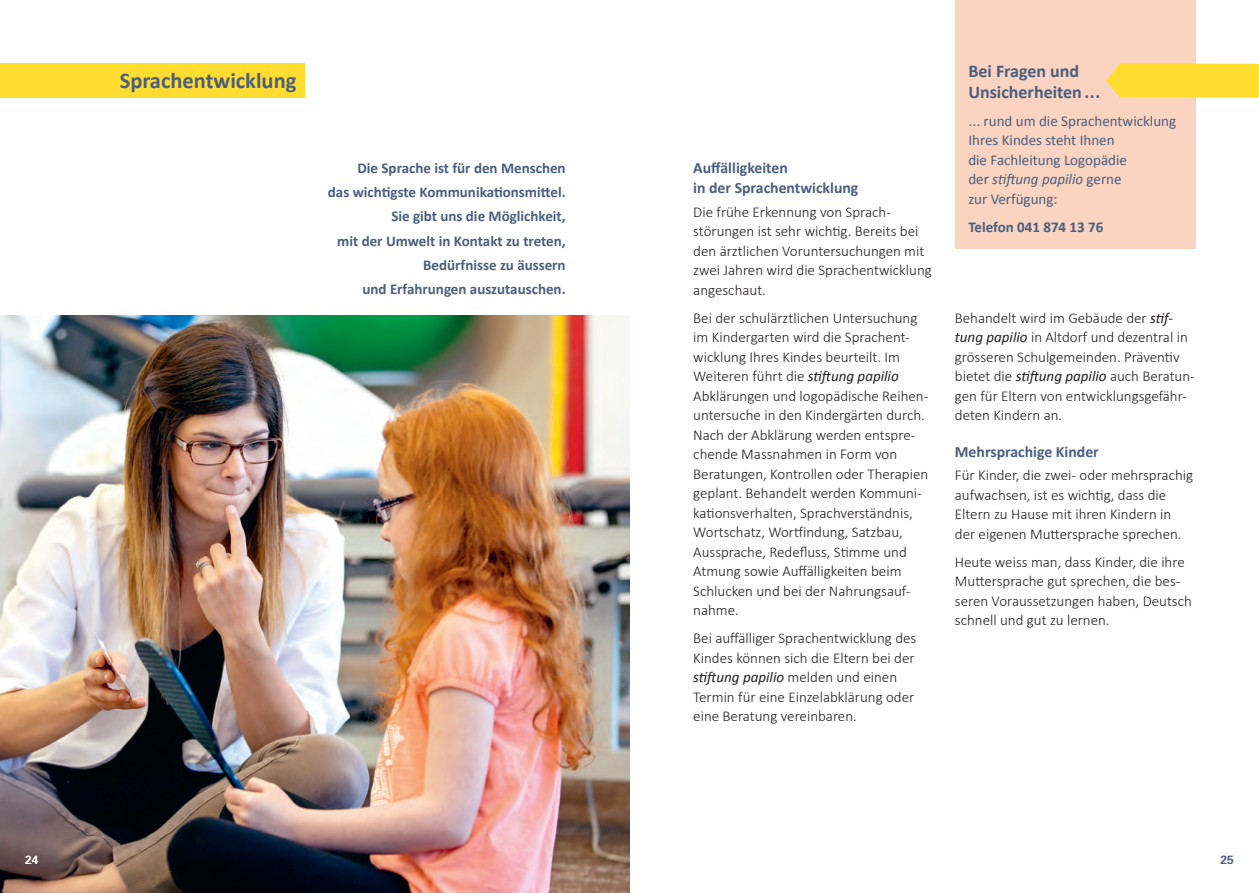
<style>
.page{position:relative;width:1259px;height:893px;background:#fff}
.page>*{position:absolute;margin:0;border:0;box-sizing:border-box;transform-origin:0 0}
.t1{font:700 22.5px "Calibri";color:#4a5e7f}
.t2{font:700 18px/21px "Calibri";color:#4a5e7f}
.t3{font:700 15.75px/19.5px "Calibri";color:#4a5e7f}
.t4{font:300 15px/19.5px "Calibri";color:#231f20}
.t5{font:700 15px/24.3px "Calibri";color:#4a5e7f;text-align:right}
.t6{font:15px/19.5px "Calibri";color:#4a5e7f}
.t7{font:700 12px "Univers";color:#4a5e7f}
.t8{font:700 12px "Univers";color:#fff}
.s1{font-weight:400;font-style:italic}
.s2{font-style:italic}
</style>
<div class="page">
<div style="left:955px;top:0;width:240px;height:249px;background:#fad3c1"></div>
<svg style="left:1106px;top:64px;width:153px;height:34px;background:#fedc38"></svg>
<div style="left:0;top:64px;width:304px;height:34px;background:#ffdd30"></div>
<img style="left:0;top:315px;width:629px;height:578px">
<h1 class="t1" style="left:120px;top:66px;width:178px">Sprachentwicklung</h1>
<p class="t5" style="left:328px;top:156px;width:239px">Die Sprache ist für den Menschen<br>das wichtigste Kommunikationsmittel.<br>Sie gibt uns die Möglichkeit,<br>mit der Umwelt in Kontakt zu treten,<br>Bedürfnisse zu äussern<br>und Erfahrungen auszutauschen.</p>
<p class="t8" style="left:25px;top:852px;width:15px">24</p>
<p class="t3" style="left:693px;top:158px;width:167px">Auffälligkeiten<br>in der Sprachentwicklung</p>
<p class="t4" style="left:693px;top:201px;width:240px">Die frühe Erkennung von Sprach&shy;störungen ist sehr wichtig. Bereits bei den ärztlichen Voruntersuchungen mit zwei Jahren wird die Sprachentwicklung angeschaut.</p>
<p class="t4" style="left:693px;top:307px;width:236px">Bei der schulärztlichen Untersuchung im Kindergarten wird die Sprachent&shy;wicklung Ihres Kindes beurteilt. Im Weiteren führt die <span class="s1">stiftung papilio </span>Abklärungen und logopädische Reihen&shy;untersuche in den Kindergärten durch.<br>Nach der Abklärung werden entspre&shy;chende Massnahmen in Form von Beratungen, Kontrollen oder Therapien geplant. Behandelt werden Kommuni&shy;kationsverhalten, Sprachverständnis, Wortschatz, Wortfindung, Satzbau, Aussprache, Redefluss, Stimme und Atmung sowie Auffälligkeiten beim Schlucken und bei der Nahrungsauf&shy;nahme.</p>
<p class="t4" style="left:693px;top:628px;width:225px">Bei auffälliger Sprachentwicklung des Kindes können sich die Eltern bei der <span class="s1">stiftung papilio</span> melden und einen Termin für eine Einzelabklärung oder eine Beratung vereinbaren.</p>
<p class="t2" style="left:968px;top:60px;width:133px">Bei Fragen und<br>Unsicherheiten ...</p>
<p class="t6" style="left:968px;top:111px;width:209px">... rund um die Sprachentwicklung<br>Ihres Kindes steht Ihnen<br>die Fachleitung Logopädie<br>der <span class="s2">stiftung papilio</span> gerne<br>zur Verfügung:</p>
<p class="t5" style="left:968px;top:215px;width:137px">Telefon 041 874 13 76</p>
<p class="t4" style="left:955px;top:307px;width:241px">Behandelt wird im Gebäude der <span class="s1">stif&shy;tung papilio</span> in Altdorf und dezentral in grösseren Schulgemeinden. Präventiv bietet die <span class="s1">stiftung papilio</span> auch Beratun&shy;gen für Eltern von entwicklungsgefähr&shy;deten Kindern an.</p>
<p class="t3" style="left:955px;top:442px;width:145px">Mehrsprachige Kinder</p>
<p class="t4" style="left:955px;top:465px;width:240px">Für Kinder, die zwei- oder mehrsprachig aufwachsen, ist es wichtig, dass die Eltern zu Hause mit ihren Kindern in der eigenen Muttersprache sprechen.</p>
<p class="t4" style="left:955px;top:551px;width:239px">Heute weiss man, dass Kinder, die ihre Muttersprache gut sprechen, die bes&shy;seren Voraussetzungen haben, Deutsch schnell und gut zu lernen.</p>
<p class="t7" style="left:1220px;top:852px;width:15px">25</p>
</div>
